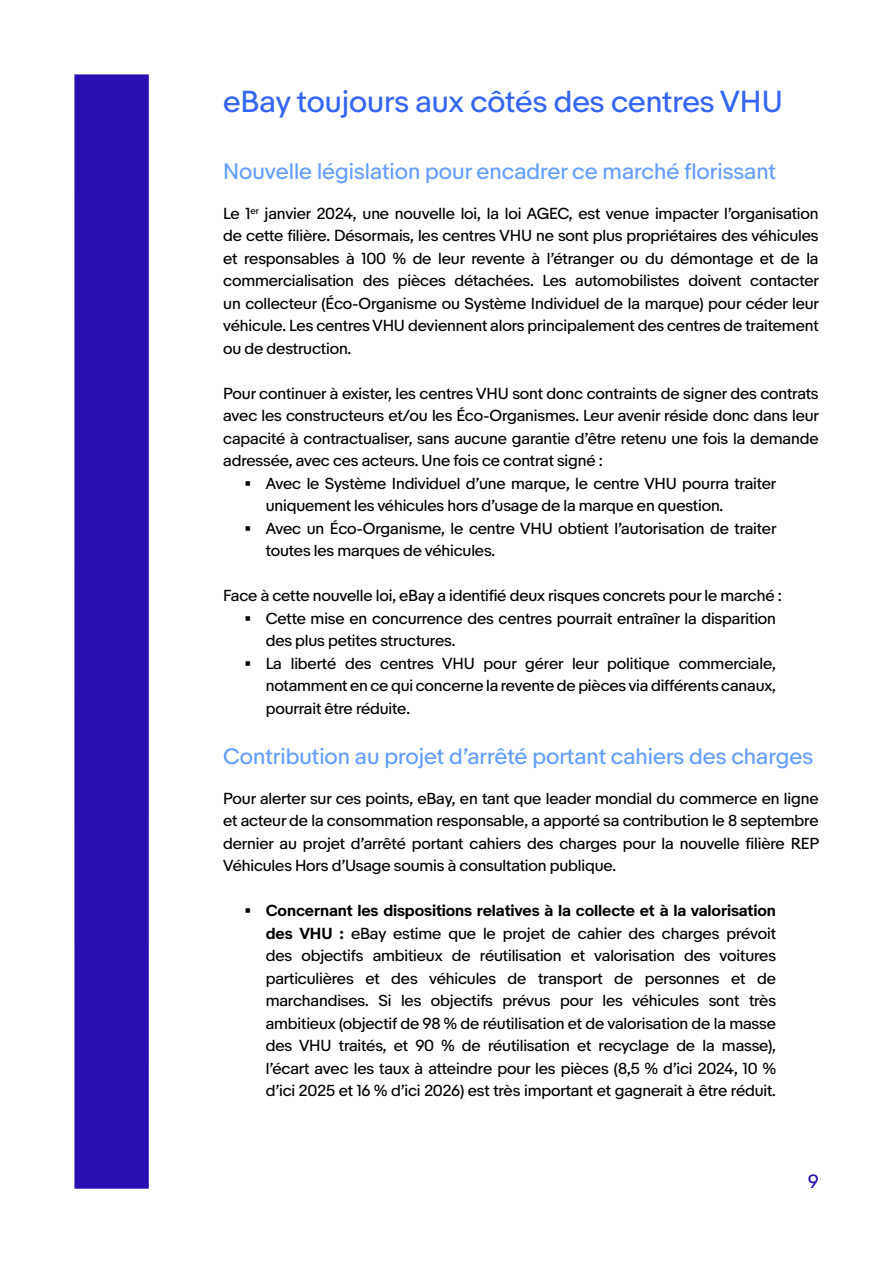
<style>
.page{position:relative;width:893px;height:1263px;background:#fff}
.page>*{position:absolute;margin:0;border:0;box-sizing:border-box;transform-origin:0 0}
.t1{font:28.5px "Market Sans";color:#3665f3}
.t2{font:21px "Market Sans";color:#659eff}
.t3{font:18px "Market Sans";color:#2b0eaf}
.t4{font:15px/22.5px "Market Sans";letter-spacing:-.01em;color:#000;text-align:justify}
.s1{font-weight:700}
</style>
<div class="page">
<div style="left:74px;top:74px;width:75px;height:1115px;background:#2b0eaf"></div>
<h1 class="t1" style="left:223px;top:84px;width:561px">eBay toujours aux côtés des centres VHU</h1>
<h2 class="t2" style="left:223px;top:159px;width:554px">Nouvelle législation pour encadrer ce marché florissant</h2>
<p class="t4" style="left:223px;top:203px;width:597px">Le 1<sup>er</sup> janvier 2024, une nouvelle loi, la loi AGEC, est venue impacter l’organisation de cette filière. Désormais, les centres VHU ne sont plus propriétaires des véhicules et responsables à 100 % de leur revente à l’étranger ou du démontage et de la commercialisation des pièces détachées. Les automobilistes doivent contacter un collecteur (Éco-Organisme ou Système Individuel de la marque) pour céder leur véhicule. Les centres VHU deviennent alors principalement des centres de traitement ou de destruction.</p>
<p class="t4" style="left:223px;top:383px;width:597px">Pour continuer à exister, les centres VHU sont donc contraints de signer des contrats</p>
<p class="t4" style="left:223px;top:405px;width:597px">avec les constructeurs et/ou les Éco-Organismes. Leur avenir réside donc dans leur</p>
<p class="t4" style="left:223px;top:428px;width:597px">capacité à contractualiser, sans aucune garantie d’être retenu une fois la demande</p>
<p class="t4" style="left:223px;top:450px;width:381px">adressée, avec ces acteurs. Une fois ce contrat signé :</p>
<p class="t4" style="left:266px;top:473px;width:512px">Avec le Système Individuel d’une marque, le centre VHU pourra traiter</p>
<p class="t4" style="left:266px;top:495px;width:459px">uniquement les véhicules hors d’usage de la marque en question.</p>
<p class="t4" style="left:266px;top:518px;width:512px">Avec un Éco-Organisme, le centre VHU obtient l’autorisation de traiter</p>
<p class="t4" style="left:266px;top:540px;width:231px">toutes les marques de véhicules.</p>
<p class="t4" style="left:266px;top:585px;width:518px;text-align:left;text-indent:-42px">Face à cette nouvelle loi, eBay a identifié deux risques concrets pour le marché :<br>Cette mise en concurrence des centres pourrait entraîner la disparition des plus petites structures.<br>La liberté des centres VHU pour gérer leur politique commerciale, notamment en ce qui concerne la revente de pièces via différents canaux, pourrait être réduite.</p>
<h2 class="t2" style="left:223px;top:744px;width:591px">Contribution au projet d’arrêté portant cahiers des charges</h2>
<p class="t4" style="left:223px;top:787px;width:597px">Pour alerter sur ces points, eBay, en tant que leader mondial du commerce en ligne et acteur de la consommation responsable, a apporté sa contribution le 8 septembre dernier au projet d’arrêté portant cahiers des charges pour la nouvelle filière REP Véhicules Hors d’Usage soumis à consultation publique.</p>
<p class="t4" style="left:266px;top:900px;width:512px"><span class="s1">Concernant les dispositions relatives à la collecte et à la valorisation des VHU :</span> eBay estime que le projet de cahier des charges prévoit des objectifs ambitieux de réutilisation et valorisation des voitures particulières et des véhicules de transport de personnes et de marchandises. Si les objectifs prévus pour les véhicules sont très ambitieux (objectif de 98 % de réutilisation et de valorisation de la masse des VHU traités, et 90 % de réutilisation et recyclage de la masse), l’écart avec les taux à atteindre pour les pièces (8,5 % d’ici 2024, 10 % d’ici 2025 et 16 % d’ici 2026) est très important et gagnerait à être réduit.</p>
<p class="t3" style="left:808px;top:1170px;width:12px">9</p>
</div>
